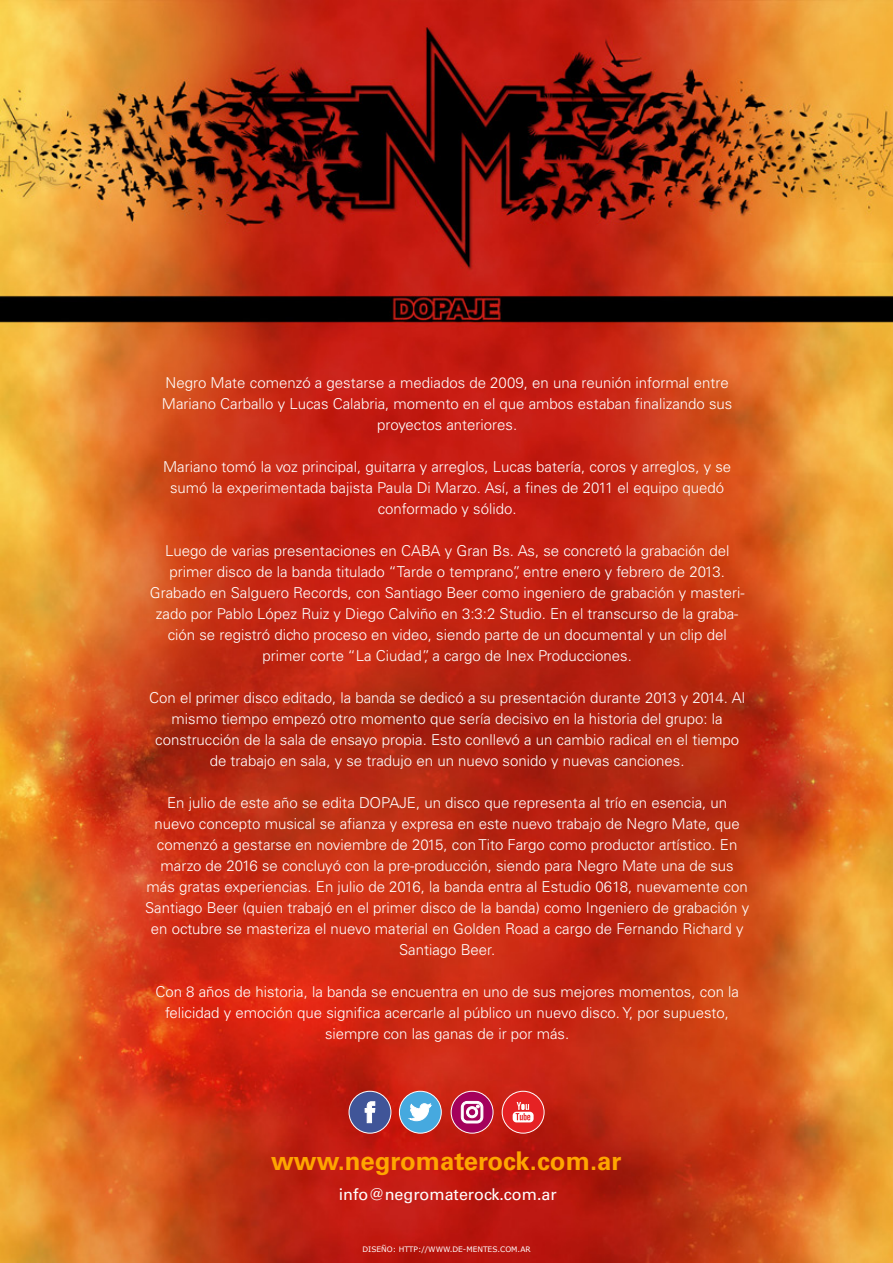
<style>
.page{position:relative;width:893px;height:1263px;background:#fff}
.page>*{position:absolute;margin:0;border:0;box-sizing:border-box;transform-origin:0 0}
.t1{font:700 25.8px "Univers";color:#ffa600}
.t2{font:16.05px "Univers";color:#fff}
.t3{font:300 15px/21px "Univers";color:#fff;text-align:center}
.t4{font:7.5px "Verdana";color:#fff}
</style>
<div class="page">
<img style="left:0;top:0;width:893px;height:1263px">
<div style="left:451px;top:1091px;width:42px;height:42px;background:#a4015c;border-radius:50%"></div>
<div style="left:451px;top:1091px;width:42px;height:42px;border:1px solid #fff;border-radius:50%"></div>
<svg style="left:461px;top:1101px;width:22px;height:23px"></svg>
<svg style="left:399px;top:1090px;width:43px;height:44px;background:#8b99b4"></svg>
<svg style="left:502px;top:1091px;width:42px;height:42px;background:#e24746"></svg>
<div style="left:502px;top:1091px;width:42px;height:42px;border:1px solid #fff;border-radius:50%"></div>
<svg style="left:348px;top:1090px;width:44px;height:44px;background:#7b5d83"></svg>
<p class="t3" style="left:162px;top:372px;width:572px">Negro Mate comenzó a gestarse a mediados de 2009, en una reunión informal entre<br>Mariano Carballo y Lucas Calabria, momento en el que ambos estaban finalizando sus proyectos anteriores.</p>
<p class="t3" style="left:163px;top:456px;width:569px">Mariano tomó la voz principal, guitarra y arreglos, Lucas batería, coros y arreglos, y se sumó la experimentada bajista Paula Di Marzo. Así, a fines de 2011 el equipo quedó conformado y sólido.</p>
<p class="t3" style="left:150px;top:540px;width:596px">Luego de varias presentaciones en CABA y Gran Bs. As, se concretó la grabación del primer disco de la banda titulado “Tarde o temprano”, entre enero y febrero de 2013.<br>Grabado en Salguero Records, con Santiago Beer como ingeniero de grabación y masteri&shy;zado por Pablo López Ruiz y Diego Calviño en 3:3:2 Studio. En el transcurso de la graba&shy;ción se registró dicho proceso en video, siendo parte de un documental y un clip del primer corte “La Ciudad”, a cargo de Inex Producciones.</p>
<p class="t3" style="left:149px;top:687px;width:597px">Con el primer disco editado, la banda se dedicó a su presentación durante 2013 y 2014. Al mismo tiempo empezó otro momento que sería decisivo en la historia del grupo: la construcción de la sala de ensayo propia. Esto conllevó a un cambio radical en el tiempo de trabajo en sala, y se tradujo en un nuevo sonido y nuevas canciones.</p>
<p class="t3" style="left:145px;top:792px;width:606px">En julio de este año se edita DOPAJE, un disco que representa al trío en esencia, un nuevo concepto musical se afianza y expresa en este nuevo trabajo de Negro Mate, que comenzó a gestarse en noviembre de 2015, con Tito Fargo como productor artístico. En marzo de 2016 se concluyó con la pre-producción, siendo para Negro Mate una de sus más gratas experiencias. En julio de 2016, la banda entra al Estudio 0618, nuevamente con Santiago Beer (quien trabajó en el primer disco de la banda) como Ingeniero de grabación y en octubre se masteriza el nuevo material en Golden Road a cargo de Fernando Richard y Santiago Beer.</p>
<p class="t3" style="left:155px;top:981px;width:585px">Con 8 años de historia, la banda se encuentra en uno de sus mejores momentos, con la felicidad y emoción que significa acercarle al público un nuevo disco. Y, por supuesto, siempre con las ganas de ir por más.</p>
<h1 class="t1" style="left:271px;top:1146px;width:352px">www.negromaterock.com.ar</h1>
<p class="t2" style="left:339px;top:1185px;width:219px">info@negromaterock.com.ar</p>
<p class="t4" style="left:362px;top:1244px;width:170px">DISEÑO: HTTP://WWW.DE-MENTES.COM.AR</p>
</div>
